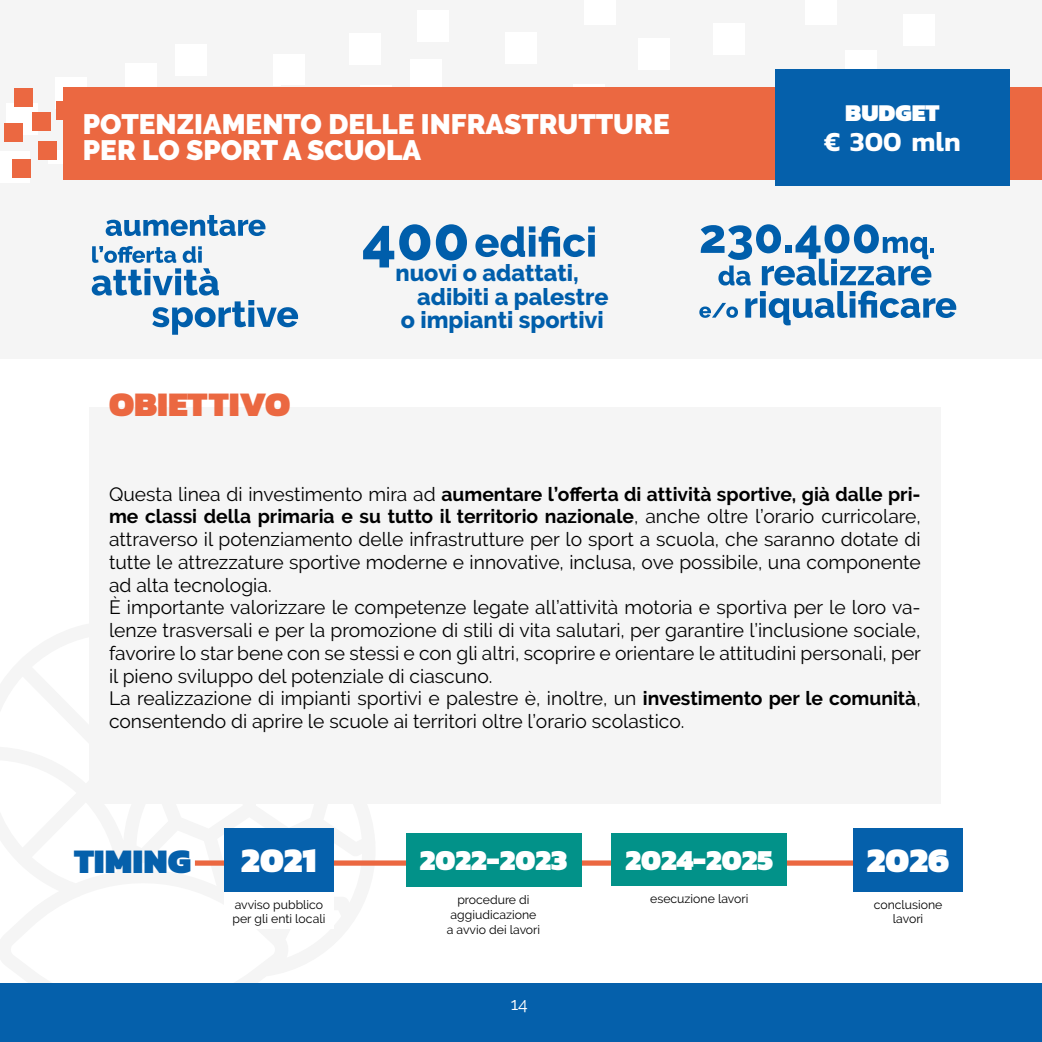
<style>
.page{position:relative;width:1042px;height:1042px;background:#fff}
.page>*{position:absolute;margin:0;border:0;box-sizing:border-box;transform-origin:0 0}
.t1{font:800 59.68px "Raleway";color:#005eab}
.t2{font:900 35px "Kanit";color:#eb6841}
.t3{font:900 35px "Kanit";color:#fff}
.t4{font:900 35px "Kanit";color:#0560ab}
.t5{font:900 29.4px "Kanit";color:#fff}
.t6{font:900 28px/26.2px "Raleway";color:#fff}
.t7{font:600 28px "Kanit";color:#fff}
.t8{font:900 24.5px "Kanit";color:#fff}
.t9{font:800 23.28px "Raleway";color:#005eab}
.t10{font:19.25px/22.8px "Raleway";color:#000}
.t11{font:17.5px "Raleway";color:#fff}
.t12{font:12.25px/14.7px "Raleway";color:#000;text-align:center}
.s1{font-weight:700}
</style>
<div class="page">
<div style="left:0;top:0;width:1042px;height:359px;background:#f5f5f5"></div>
<div style="left:273px;top:54px;width:32px;height:32px;background:#fff"></div>
<div style="left:55px;top:77px;width:32px;height:31px;background:#fff"></div>
<div style="left:48px;top:132px;width:32px;height:31px;background:#fff"></div>
<div style="left:6px;top:103px;width:32px;height:31px;background:#fff"></div>
<div style="left:0;top:152px;width:30px;height:31px;background:#fff"></div>
<div style="left:125px;top:63px;width:32px;height:32px;background:#fff"></div>
<div style="left:39px;top:119px;width:32px;height:31px;background:#f5f5f5"></div>
<div style="left:175px;top:44px;width:32px;height:31px;background:#fff"></div>
<div style="left:360px;top:85px;width:32px;height:32px;background:linear-gradient(to right,#eb6841,#eb6841)"></div>
<div style="left:349px;top:33px;width:32px;height:32px;background:#fff"></div>
<div style="left:281px;top:85px;width:32px;height:32px;background:linear-gradient(to right,#eb6841,#eb6841)"></div>
<div style="left:409px;top:59px;width:32px;height:32px;background:#fff"></div>
<div style="left:417px;top:10px;width:32px;height:32px;background:#fff"></div>
<svg style="left:573px;top:87px;width:31px;height:1px"></svg>
<div style="left:505px;top:32px;width:32px;height:32px;background:#fff"></div>
<div style="left:493px;top:84px;width:32px;height:32px;background:linear-gradient(to right,#f5f5f5,#f5f5f5)"></div>
<div style="left:638px;top:39px;width:32px;height:31px;background:#fff"></div>
<div style="left:584px;top:0;width:32px;height:25px;background:#fff"></div>
<div style="left:713px;top:23px;width:32px;height:31px;background:#fff"></div>
<div style="left:903px;top:14px;width:32px;height:32px;background:#fff"></div>
<div style="left:844px;top:50px;width:32px;height:32px;background:#fff"></div>
<div style="left:805px;top:0;width:32px;height:25px;background:#fff"></div>
<div style="left:15px;top:88px;width:18px;height:18px;background:#eb6841"></div>
<div style="left:5px;top:123px;width:18px;height:19px;background:#eb6841"></div>
<div style="left:12px;top:159px;width:18px;height:18px;background:#eb6841"></div>
<div style="left:38px;top:142px;width:18px;height:18px;background:#eb6841"></div>
<div style="left:57px;top:101px;width:18px;height:19px;background:#eb6841"></div>
<div style="left:33px;top:113px;width:18px;height:18px;background:#eb6841"></div>
<div style="left:89px;top:407px;width:851px;height:397px;background:#f5f5f5"></div>
<div style="left:195px;top:860px;width:739px;height:5px;background:#eb6841"></div>
<div style="left:224px;top:828px;width:109px;height:64px;background:#0560ab"></div>
<div style="left:405px;top:834px;width:176px;height:53px;background:#029289"></div>
<div style="left:611px;top:834px;width:176px;height:53px;background:#029289"></div>
<div style="left:853px;top:828px;width:109px;height:64px;background:#0560ab"></div>
<div style="left:611px;top:886px;width:176px;height:22px;background:#fff"></div>
<div style="left:63px;top:88px;width:979px;height:92px;background:#eb6841"></div>
<div style="left:775px;top:69px;width:234px;height:117px;background:#0560ab"></div>
<svg style="left:475px;top:226px;width:120px;height:31px"></svg>
<svg style="left:699px;top:224px;width:257px;height:101px"></svg>
<svg style="left:106px;top:215px;width:159px;height:21px"></svg>
<svg style="left:92px;top:246px;width:206px;height:89px"></svg>
<div style="left:0;top:983px;width:1042px;height:59px;background:#0560ab"></div>
<h3 class="t6" style="left:83px;top:111px;width:588px">POTENZIAMENTO DELLE INFRASTRUTTURE<br>PER LO SPORT A SCUOLA</h3>
<h2 class="t2" style="left:109px;top:374px;width:183px">OBIETTIVO</h2>
<h1 class="t1" style="left:362px;top:205px;width:109px">400</h1>
<p class="t9" style="left:395px;top:260px;width:185px">nuovi o adattati,</p>
<p class="t9" style="left:417px;top:283px;width:193px">adibiti a palestre</p>
<p class="t9" style="left:401px;top:306px;width:204px">o impianti sportivi</p>
<p class="t8" style="left:845px;top:92px;width:96px">BUDGET</p>
<h3 class="t7" style="left:824px;top:120px;width:139px">€ 300 mln</h3>
<p class="t10" style="left:109px;top:482px;width:813px">Questa linea di investimento mira ad <span class="s1">aumentare l’offerta di attività sportive, già dalle pri&shy;me classi della primaria e su tutto il territorio nazionale</span>, anche oltre l’orario curricolare, attraverso il potenziamento delle infrastrutture per lo sport a scuola, che saranno dotate di tutte le attrezzature sportive moderne e innovative, inclusa, ove possibile, una componente ad alta tecnologia.<br>È importante valorizzare le competenze legate all’attività motoria e sportiva per le loro va&shy;lenze trasversali e per la promozione di stili di vita salutari, per garantire l’inclusione sociale, favorire lo star bene con se stessi e con gli altri, scoprire e orientare le attitudini personali, per il pieno sviluppo del potenziale di ciascuno.<br>La realizzazione di impianti sportivi e palestre è, inoltre, un <span class="s1">investimento per le comunità</span>, consentendo di aprire le scuole ai territori oltre l’orario scolastico.</p>
<h2 class="t4" style="left:74px;top:832px;width:119px">TIMING</h2>
<h2 class="t3" style="left:241px;top:830px;width:77px">2021</h2>
<h3 class="t5" style="left:420px;top:835px;width:149px">2022-2023</h3>
<h3 class="t5" style="left:625px;top:835px;width:149px">2024-2025</h3>
<h2 class="t3" style="left:867px;top:830px;width:84px">2026</h2>
<p class="t12" style="left:233px;top:897px;width:94px;text-align:left">avviso pubblico per gli enti locali</p>
<p class="t12" style="left:447px;top:892px;width:95px">procedure di aggiudicazione a avvio dei lavori</p>
<p class="t12" style="left:650px;top:891px;width:100px">esecuzione lavori</p>
<p class="t12" style="left:874px;top:897px;width:70px">conclusione lavori</p>
<p class="t11" style="left:511px;top:993px;width:19px">14</p>
</div>
